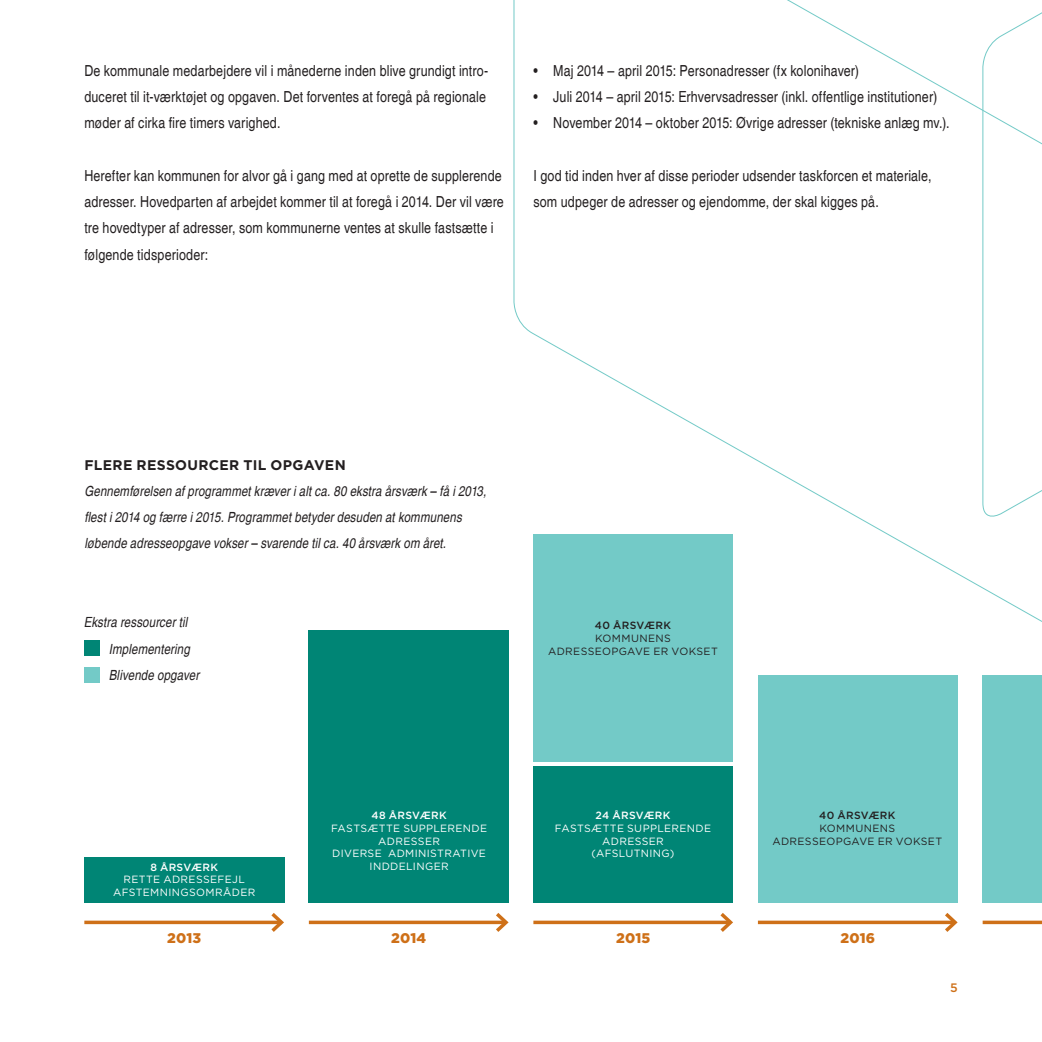
<style>
.page{position:relative;width:1042px;height:1042px;background:#fff}
.page>*{position:absolute;margin:0;border:0;box-sizing:border-box;transform-origin:0 0}
.t1{font:condensed 15.22px/26.2px "Helvetica";letter-spacing:.01em;color:#231f20}
.t2{font:italic condensed 14px/26.2px "Helvetica";letter-spacing:.01em;color:#231f20}
.t3{font:700 14px "Gotham";letter-spacing:.025em;color:#231f20}
.t4{font:900 14px "Gotham";letter-spacing:.02em;color:#ce7018}
.t5{font:500 12.25px "Gotham";color:#ce7018}
.t6{font:10.5px/12.6px "Gotham";letter-spacing:.035em;color:#fff;text-align:center}
.t7{font:10.5px/12.6px "Gotham";letter-spacing:.035em;color:#231f20;text-align:center}
.t8{font:500 10.5px "Gotham";letter-spacing:.03em;color:#fff}
.t9{font:500 10.5px "Gotham";letter-spacing:.03em;color:#231f20}
</style>
<div class="page">
<div style="left:84px;top:857px;width:200px;height:46px;background:#008575"></div>
<div style="left:309px;top:630px;width:200px;height:273px;background:#008575"></div>
<div style="left:84px;top:640px;width:16px;height:16px;background:#008575"></div>
<div style="left:84px;top:667px;width:16px;height:15px;background:#73cac7"></div>
<div style="left:533px;top:766px;width:200px;height:137px;background:#008575"></div>
<div style="left:533px;top:534px;width:200px;height:228px;background:#73cac7"></div>
<div style="left:758px;top:676px;width:199px;height:227px;background:#73cac7"></div>
<div style="left:982px;top:676px;width:60px;height:227px;background:#73cac7"></div>
<svg style="left:309px;top:920px;width:183px;height:4px"></svg>
<svg style="left:492px;top:913px;width:17px;height:19px"></svg>
<svg style="left:533px;top:920px;width:184px;height:4px"></svg>
<svg style="left:717px;top:913px;width:16px;height:19px"></svg>
<svg style="left:758px;top:920px;width:183px;height:4px"></svg>
<svg style="left:941px;top:913px;width:17px;height:19px"></svg>
<svg style="left:982px;top:920px;width:60px;height:4px"></svg>
<svg style="left:84px;top:920px;width:184px;height:4px"></svg>
<svg style="left:268px;top:913px;width:16px;height:19px"></svg>
<svg style="left:513px;top:0;width:529px;height:679px"></svg>
<p class="t1" style="left:84px;top:58px;width:405px">De kommunale medarbejdere vil i månederne inden blive grundigt intro&shy;duceret til it-værktøjet og opgaven. Det forventes at foregå på regionale møder af cirka fire timers varighed.</p>
<p class="t1" style="left:84px;top:163px;width:421px">Herefter kan kommunen for alvor gå i gang med at oprette de supplerende adresser. Hovedparten af arbejdet kommer til at foregå i 2014. Der vil være tre hovedtyper af adresser, som kommunerne ventes at skulle fastsætte i følgende tidsperioder:</p>
<p class="t1" style="left:533px;top:58px;width:327px">• Maj 2014 – april 2015: Personadresser (fx kolonihaver)</p>
<p class="t1" style="left:533px;top:84px;width:405px">• Juli 2014 – april 2015: Erhvervsadresser (inkl. offentlige institutioner)</p>
<p class="t1" style="left:533px;top:110px;width:418px">• November 2014 – oktober 2015: Øvrige adresser (tekniske anlæg mv.).</p>
<p class="t1" style="left:533px;top:163px;width:400px">I god tid inden hver af disse perioder udsender taskforcen et materiale, som udpeger de adresser og ejendomme, der skal kigges på.</p>
<p class="t3" style="left:84px;top:455px;width:263px">FLERE RESSOURCER TIL OPGAVEN</p>
<p class="t2" style="left:84px;top:478px;width:403px">Gennemførelsen af programmet kræver i alt ca. 80 ekstra årsværk – få i 2013, flest i 2014 og færre i 2015. Programmet betyder desuden at kommunens løbende adresseopgave vokser – svarende til ca. 40 årsværk om året.</p>
<p class="t2" style="left:109px;top:609px;width:92px;text-indent:-25px">Ekstra ressourcer til<br>Implementering<br>Blivende opgaver</p>
<p class="t8" style="left:150px;top:860px;width:68px">8 ÅRSVÆRK</p>
<p class="t6" style="left:113px;top:873px;width:144px">RETTE ADRESSEFEJL<br>AFSTEMNINGSOMRÅDER</p>
<p class="t8" style="left:371px;top:809px;width:76px">48 ÅRSVÆRK</p>
<p class="t6" style="left:331px;top:821px;width:149px">FASTSÆTTE SUPPLERENDE</p>
<p class="t6" style="left:378px;top:834px;width:63px">ADRESSER</p>
<p class="t6" style="left:332px;top:847px;width:153px">DIVERSE ADMINISTRATIVE</p>
<p class="t6" style="left:369px;top:859px;width:21px">INDDE</p>
<p class="t6" style="left:406px;top:859px;width:44px">LINGER</p>
<p class="t9" style="left:595px;top:619px;width:76px">40 ÅRSVÆRK</p>
<p class="t7" style="left:548px;top:632px;width:171px">KOMMUNENS<br>AD RESSEOPGAVE ER VOKSET</p>
<p class="t8" style="left:596px;top:809px;width:75px">24 ÅRSVÆRK</p>
<p class="t6" style="left:555px;top:821px;width:149px">FASTSÆTTE SUPPLERENDE</p>
<p class="t6" style="left:602px;top:834px;width:63px">ADRESSER</p>
<p class="t6" style="left:591px;top:847px;width:84px">(AFSLUTNING)</p>
<p class="t9" style="left:819px;top:809px;width:76px">40 ÅRSVÆRK</p>
<p class="t7" style="left:772px;top:821px;width:171px">KOMMUNENS<br>AD RESSEOPGAVE ER VOKSET</p>
<p class="t4" style="left:167px;top:928px;width:36px">2013</p>
<p class="t4" style="left:391px;top:928px;width:37px">2014</p>
<p class="t4" style="left:616px;top:928px;width:36px">2015</p>
<p class="t4" style="left:840px;top:928px;width:36px">2016</p>
<p class="t5" style="left:950px;top:979px;width:9px">5</p>
</div>
